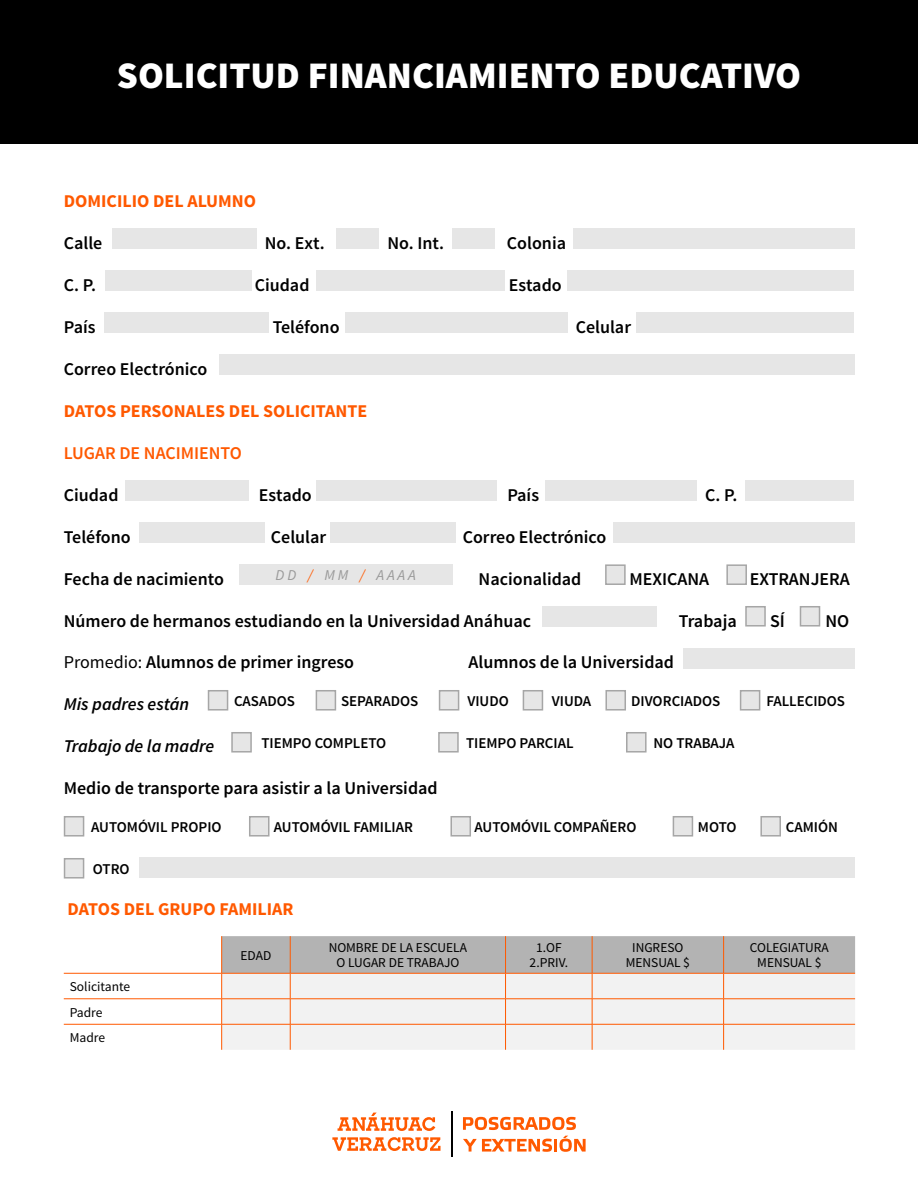
<style>
.page{position:relative;width:918px;height:1188px;background:#fff}
.page>*{position:absolute;margin:0;border:0;box-sizing:border-box;transform-origin:0 0}
.t1{font:900 37.5px "Source Sans Pro";color:#fff}
.t2{font:600 18px "Source Sans Pro";color:#000}
.t3{font:700 18px "Source Sans Pro";color:#ff5900}
.t4{font:italic 600 18px "Source Sans Pro";color:#000}
.t5{font:600 18px "Source Sans Pro";color:#ff5900}
.t6{font:600 15px "Source Sans Pro";color:#000}
.t7{font:italic 15px "Source Sans Pro";color:#999}
.t8{font:13.5px/15px "Source Sans Pro";color:#000;text-align:center}
.s1{font-weight:400}
.s2{color:#ff5900}
</style>
<div class="page">
<svg style="left:463px;top:1117px;width:113px;height:13px"></svg>
<svg style="left:463px;top:1136px;width:123px;height:16px"></svg>
<hr style="left:451px;top:1112px;width:1px;height:45px;background:#000">
<svg style="left:338px;top:1113px;width:97px;height:18px"></svg>
<svg style="left:332px;top:1137px;width:109px;height:14px"></svg>
<div style="left:0;top:0;width:918px;height:144px;background:#000"></div>
<div style="left:345px;top:312px;width:222px;height:21px;background:#e6e6e6"></div>
<div style="left:636px;top:312px;width:218px;height:21px;background:#e6e6e6"></div>
<div style="left:112px;top:228px;width:144px;height:21px;background:#e6e6e6"></div>
<div style="left:125px;top:480px;width:123px;height:21px;background:#e6e6e6"></div>
<div style="left:239px;top:564px;width:214px;height:21px;background:#e6e6e6"></div>
<div style="left:542px;top:606px;width:115px;height:21px;background:#e6e6e6"></div>
<div style="left:139px;top:857px;width:716px;height:21px;background:#e6e6e6"></div>
<div style="left:683px;top:648px;width:171px;height:21px;background:#e6e6e6"></div>
<div style="left:613px;top:522px;width:242px;height:21px;background:#e6e6e6"></div>
<div style="left:330px;top:522px;width:125px;height:21px;background:#e6e6e6"></div>
<div style="left:139px;top:522px;width:126px;height:21px;background:#e6e6e6"></div>
<div style="left:316px;top:480px;width:181px;height:21px;background:#e6e6e6"></div>
<div style="left:546px;top:480px;width:151px;height:21px;background:#e6e6e6"></div>
<div style="left:745px;top:480px;width:109px;height:21px;background:#e6e6e6"></div>
<div style="left:105px;top:270px;width:147px;height:21px;background:#e6e6e6"></div>
<div style="left:316px;top:270px;width:188px;height:21px;background:#e6e6e6"></div>
<div style="left:567px;top:270px;width:287px;height:21px;background:#e6e6e6"></div>
<div style="left:573px;top:228px;width:281px;height:21px;background:#e6e6e6"></div>
<div style="left:104px;top:312px;width:165px;height:21px;background:#e6e6e6"></div>
<div style="left:219px;top:354px;width:635px;height:21px;background:#e6e6e6"></div>
<div style="left:336px;top:228px;width:43px;height:21px;background:#e6e6e6"></div>
<div style="left:453px;top:228px;width:42px;height:21px;background:#e6e6e6"></div>
<div style="left:605px;top:564px;width:21px;height:21px;background:#e6e6e6;border:2px solid #a6a6a6"></div>
<div style="left:208px;top:690px;width:20px;height:21px;background:#e6e6e6;border:2px solid #a6a6a6"></div>
<div style="left:64px;top:816px;width:20px;height:21px;background:#e6e6e6;border:2px solid #a6a6a6"></div>
<div style="left:64px;top:858px;width:20px;height:21px;background:#e6e6e6;border:2px solid #a6a6a6"></div>
<div style="left:450px;top:816px;width:21px;height:21px;background:#e6e6e6;border:2px solid #a6a6a6"></div>
<div style="left:673px;top:816px;width:20px;height:21px;background:#e6e6e6;border:2px solid #a6a6a6"></div>
<div style="left:760px;top:816px;width:21px;height:21px;background:#e6e6e6;border:2px solid #a6a6a6"></div>
<div style="left:249px;top:816px;width:21px;height:21px;background:#e6e6e6;border:2px solid #a6a6a6"></div>
<div style="left:231px;top:732px;width:21px;height:21px;background:#e6e6e6;border:2px solid #a6a6a6"></div>
<div style="left:438px;top:732px;width:21px;height:21px;background:#e6e6e6;border:2px solid #a6a6a6"></div>
<div style="left:626px;top:732px;width:21px;height:21px;background:#e6e6e6;border:2px solid #a6a6a6"></div>
<div style="left:316px;top:690px;width:20px;height:21px;background:#e6e6e6;border:2px solid #a6a6a6"></div>
<div style="left:439px;top:690px;width:20px;height:21px;background:#e6e6e6;border:2px solid #a6a6a6"></div>
<div style="left:523px;top:690px;width:20px;height:21px;background:#e6e6e6;border:2px solid #a6a6a6"></div>
<div style="left:605px;top:690px;width:21px;height:21px;background:#e6e6e6;border:2px solid #a6a6a6"></div>
<div style="left:740px;top:690px;width:20px;height:21px;background:#e6e6e6;border:2px solid #a6a6a6"></div>
<div style="left:745px;top:606px;width:21px;height:21px;background:#e6e6e6;border:2px solid #a6a6a6"></div>
<div style="left:800px;top:606px;width:20px;height:21px;background:#e6e6e6;border:2px solid #a6a6a6"></div>
<div style="left:726px;top:564px;width:21px;height:21px;background:#e6e6e6;border:2px solid #a6a6a6"></div>
<hr style="left:64px;top:973px;width:158px;height:1px;background:#ff5900">
<hr style="left:64px;top:999px;width:158px;height:1px;background:#ff5900">
<hr style="left:64px;top:1024px;width:158px;height:1px;background:#ff5900">
<svg style="left:221px;top:936px;width:634px;height:114px"></svg>
<h1 class="t1" style="left:117px;top:51px;width:686px">SOLICITUD FINANCIAMIENTO EDUCATIVO</h1>
<p class="t3" style="left:64px;top:189px;width:194px">DOMICILIO DEL ALUMNO</p>
<p class="t2" style="left:64px;top:231px;width:40px">Calle</p>
<p class="t2" style="left:265px;top:231px;width:61px">No. Ext.</p>
<p class="t2" style="left:387px;top:231px;width:58px">No. Int.</p>
<p class="t2" style="left:507px;top:231px;width:61px">Colonia</p>
<p class="t2" style="left:64px;top:273px;width:34px">C. P.</p>
<p class="t2" style="left:255px;top:273px;width:56px">Ciudad</p>
<p class="t2" style="left:509px;top:273px;width:55px">Estado</p>
<p class="t2" style="left:64px;top:315px;width:33px">País</p>
<p class="t2" style="left:273px;top:315px;width:68px">Teléfono</p>
<p class="t2" style="left:576px;top:315px;width:57px">Celular</p>
<p class="t2" style="left:64px;top:357px;width:145px">Correo Electrónico</p>
<p class="t3" style="left:64px;top:399px;width:305px">DATOS PERSONALES DEL SOLICITANTE</p>
<p class="t5" style="left:64px;top:441px;width:180px">LUGAR DE NACIMIENTO</p>
<p class="t2" style="left:64px;top:483px;width:56px">Ciudad</p>
<p class="t2" style="left:259px;top:483px;width:55px">Estado</p>
<p class="t2" style="left:507px;top:483px;width:33px">País</p>
<p class="t2" style="left:705px;top:483px;width:34px">C. P.</p>
<p class="t2" style="left:64px;top:525px;width:68px">Teléfono</p>
<p class="t2" style="left:271px;top:525px;width:57px">Celular</p>
<p class="t2" style="left:463px;top:525px;width:145px">Correo Electrónico</p>
<p class="t2" style="left:64px;top:567px;width:162px">Fecha de nacimiento</p>
<p class="t2" style="left:479px;top:567px;width:104px">Nacionalidad</p>
<p class="t2" style="left:629px;top:567px;width:81px">MEXICANA</p>
<p class="t2" style="left:750px;top:567px;width:101px">EXTRANJERA</p>
<p class="t2" style="left:64px;top:609px;width:469px">Número de hermanos estudiando en la Universidad Anáhuac</p>
<p class="t2" style="left:679px;top:609px;width:60px">Trabaja</p>
<p class="t2" style="left:770px;top:609px;width:16px">SÍ</p>
<p class="t2" style="left:825px;top:609px;width:25px">NO</p>
<p class="t2" style="left:64px;top:651px;width:292px"><span class="s1">Promedio:</span> Alumnos de primer ingreso</p>
<p class="t2" style="left:469px;top:651px;width:207px">Alumnos de la Universidad</p>
<p class="t4" style="left:64px;top:693px;width:127px">Mis padres están</p>
<p class="t4" style="left:64px;top:735px;width:152px">Trabajo de la madre</p>
<p class="t2" style="left:64px;top:777px;width:375px">Medio de transporte para asistir a la Universidad</p>
<p class="t7" style="left:276px;top:565px;width:142px">D D <span class="s2">/</span> M M <span class="s2">/</span> A A A A</p>
<p class="t6" style="left:234px;top:691px;width:62px">CASADOS</p>
<p class="t6" style="left:341px;top:691px;width:79px">SEPARADOS</p>
<p class="t6" style="left:467px;top:691px;width:43px">VIUDO</p>
<p class="t6" style="left:552px;top:691px;width:41px">VIUDA</p>
<p class="t6" style="left:631px;top:691px;width:91px">DIVORCIADOS</p>
<p class="t6" style="left:766px;top:691px;width:80px">FALLECIDOS</p>
<p class="t6" style="left:261px;top:733px;width:126px">TIEMPO COMPLETO</p>
<p class="t6" style="left:466px;top:733px;width:109px">TIEMPO PARCIAL</p>
<p class="t6" style="left:653px;top:733px;width:83px">NO TRABAJA</p>
<p class="t6" style="left:91px;top:817px;width:132px">AUTOMÓVIL PROPIO</p>
<p class="t6" style="left:274px;top:817px;width:141px">AUTOMÓVIL FAMILIAR</p>
<p class="t6" style="left:474px;top:817px;width:164px">AUTOMÓVIL COMPAÑERO</p>
<p class="t6" style="left:698px;top:817px;width:40px">MOTO</p>
<p class="t6" style="left:786px;top:817px;width:54px">CAMIÓN</p>
<p class="t6" style="left:93px;top:859px;width:38px">OTRO</p>
<p class="t3" style="left:68px;top:898px;width:228px">DATOS DEL GRUPO FAMILIAR</p>
<p class="t8" style="left:241px;top:948px;width:32px">EDAD</p>
<p class="t8" style="left:329px;top:941px;width:140px">NOMBRE DE LA ESCUELA<br>O LUGAR DE TRABAJO</p>
<p class="t8" style="left:530px;top:941px;width:40px">1.OF<br>2.PRIV.</p>
<p class="t8" style="left:626px;top:941px;width:66px">INGRESO<br>MENSUAL $</p>
<p class="t8" style="left:750px;top:941px;width:80px">COLEGIATURA<br>MENSUAL $</p>
<p class="t8" style="left:70px;top:974px;width:62px;line-height:25.5px;text-align:left">Solicitante<br>Padre<br>Madre</p>
</div>
